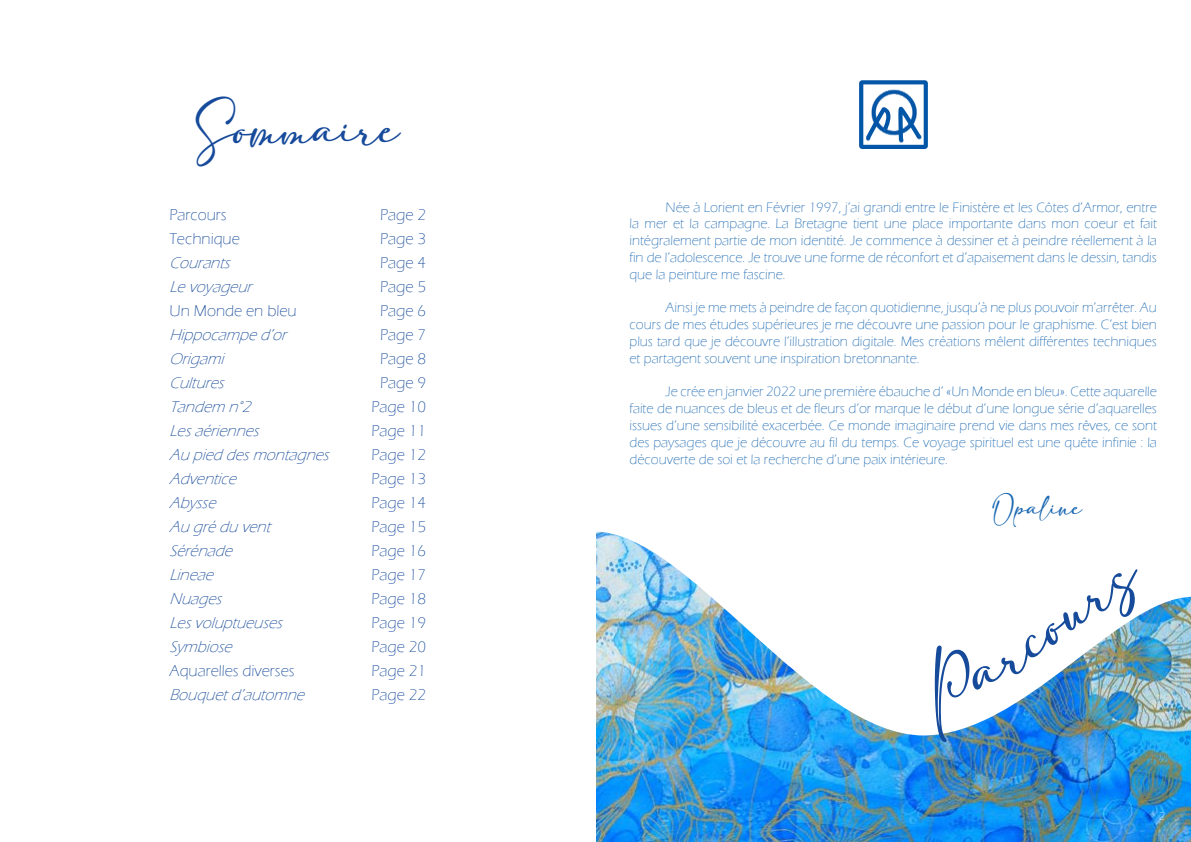
<style>
.page{position:relative;width:1191px;height:842px;background:#fff}
.page>*{position:absolute;margin:0;border:0;box-sizing:border-box;transform-origin:0 0}
.t1{font:36px "adelia";color:#164a9b}
.t2{font:18px "adelia";color:#1c69b2}
.t3{font:italic 300 16px "Eras ITC";color:#164a9b}
.t4{font:300 16px "Eras ITC";color:#164a9b}
.t5{font:300 14px/16.8px "Eras ITC";color:#1c69b2;text-align:justify}
.t6{font:300 12px "Eras ITC";color:#fff}
</style>
<div class="page">
<img style="left:596px;top:532px;width:595px;height:310px">
<img style="left:859px;top:80px;width:69px;height:69px">
<img style="left:866px;top:107px;width:24px;height:32px">
<img style="left:898px;top:107px;width:22px;height:33px">
<img style="left:915px;top:563px;width:240px;height:180px">
<h1 class="t1" style="left:196px;top:111px;width:205px">Sommaire</h1>
<p class="t4" style="left:169px;top:205px;width:59px">Parcours</p>
<p class="t4" style="left:380px;top:205px;width:47px">Page 2</p>
<p class="t4" style="left:169px;top:229px;width:72px">Technique</p>
<p class="t4" style="left:380px;top:229px;width:47px">Page 3</p>
<p class="t3" style="left:169px;top:253px;width:66px">Courants</p>
<p class="t4" style="left:380px;top:253px;width:47px">Page 4</p>
<p class="t3" style="left:169px;top:277px;width:88px">Levoyageur</p>
<p class="t4" style="left:380px;top:277px;width:47px">Page 5</p>
<p class="t4" style="left:169px;top:301px;width:129px">Un Monde en bleu</p>
<p class="t4" style="left:380px;top:301px;width:47px">Page 6</p>
<p class="t3" style="left:169px;top:325px;width:123px">Hippocamped’or</p>
<p class="t4" style="left:380px;top:325px;width:47px">Page 7</p>
<p class="t3" style="left:169px;top:349px;width:60px">Origami</p>
<p class="t4" style="left:380px;top:349px;width:47px">Page 8</p>
<p class="t3" style="left:169px;top:373px;width:61px">Cultures</p>
<p class="t4" style="left:380px;top:373px;width:47px">Page 9</p>
<p class="t3" style="left:169px;top:397px;width:87px">Tandem n°2</p>
<p class="t4" style="left:371px;top:397px;width:56px">Page 10</p>
<p class="t3" style="left:169px;top:421px;width:96px">Lesaériennes</p>
<p class="t4" style="left:371px;top:421px;width:56px">Page 11</p>
<p class="t3" style="left:169px;top:445px;width:166px">Au pieddesmontagnes</p>
<p class="t4" style="left:371px;top:445px;width:56px">Page 12</p>
<p class="t3" style="left:169px;top:469px;width:73px">Adventice</p>
<p class="t4" style="left:371px;top:469px;width:56px">Page 13</p>
<p class="t3" style="left:169px;top:493px;width:52px">Abysse</p>
<p class="t4" style="left:371px;top:493px;width:56px">Page 14</p>
<p class="t3" style="left:169px;top:517px;width:107px">Au grédu vent</p>
<p class="t4" style="left:371px;top:517px;width:56px">Page 15</p>
<p class="t3" style="left:169px;top:541px;width:69px">Sérénade</p>
<p class="t4" style="left:371px;top:541px;width:56px">Page 16</p>
<p class="t3" style="left:169px;top:565px;width:50px">Lineae</p>
<p class="t4" style="left:371px;top:565px;width:56px">Page 17</p>
<p class="t3" style="left:169px;top:589px;width:58px">Nuages</p>
<p class="t4" style="left:371px;top:589px;width:56px">Page 18</p>
<p class="t3" style="left:169px;top:613px;width:119px">Lesvoluptueuses</p>
<p class="t4" style="left:371px;top:613px;width:56px">Page 19</p>
<p class="t3" style="left:169px;top:637px;width:69px">Symbiose</p>
<p class="t4" style="left:371px;top:637px;width:56px">Page 20</p>
<p class="t4" style="left:169px;top:661px;width:127px">Aquarelles diverses</p>
<p class="t4" style="left:371px;top:661px;width:56px">Page 21</p>
<p class="t3" style="left:169px;top:685px;width:141px">Bouquetd’automne</p>
<p class="t4" style="left:371px;top:685px;width:56px">Page 22</p>
<p class="t5" style="left:629px;top:199px;width:529px;text-indent:36px">Née à Lorient en Février 1997, j’ai grandi entre le Finistère et les Côtes d’Armor, entre la mer et la campagne. La Bretagne tient une place importante dans mon coeur et fait intégralement partie de mon identité. Je commence à dessiner et à peindre réellement à la fin de l’adolescence. Je trouve une forme de réconfort et d’apaisement dans le dessin, tandis que la peinture me fascine.</p>
<p class="t5" style="left:629px;top:299px;width:529px;text-indent:36px">Ainsi je me mets à peindre de façon quotidienne, jusqu’à ne plus pouvoir m’arrêter. Au cours de mes études supérieures je me découvre une passion pour le graphisme. C’est bien plus tard que je découvre l’illustration digitale. Mes créations mêlent différentes techniques et partagent souvent une inspiration bretonnante.</p>
<p class="t5" style="left:629px;top:383px;width:529px;text-indent:36px">Je crée en janvier 2022 une première ébauche d’ «Un Monde en bleu». Cette aquarelle faite de nuances de bleus et de fleurs d’or marque le début d’une longue série d’aquarelles issues d’une sensibilité exacerbée. Ce monde imaginaire prend vie dans mes rêves, ce sont des paysages que je découvre au fil du temps. Ce voyage spirituel est une quête infinie : la découverte de soi et la recherche d’une paix intérieure.</p>
<p class="t2" style="left:992px;top:498px;width:91px">Opaline</p>
<p class="t6" style="left:1158px;top:810px;width:8px">2</p>
</div>
